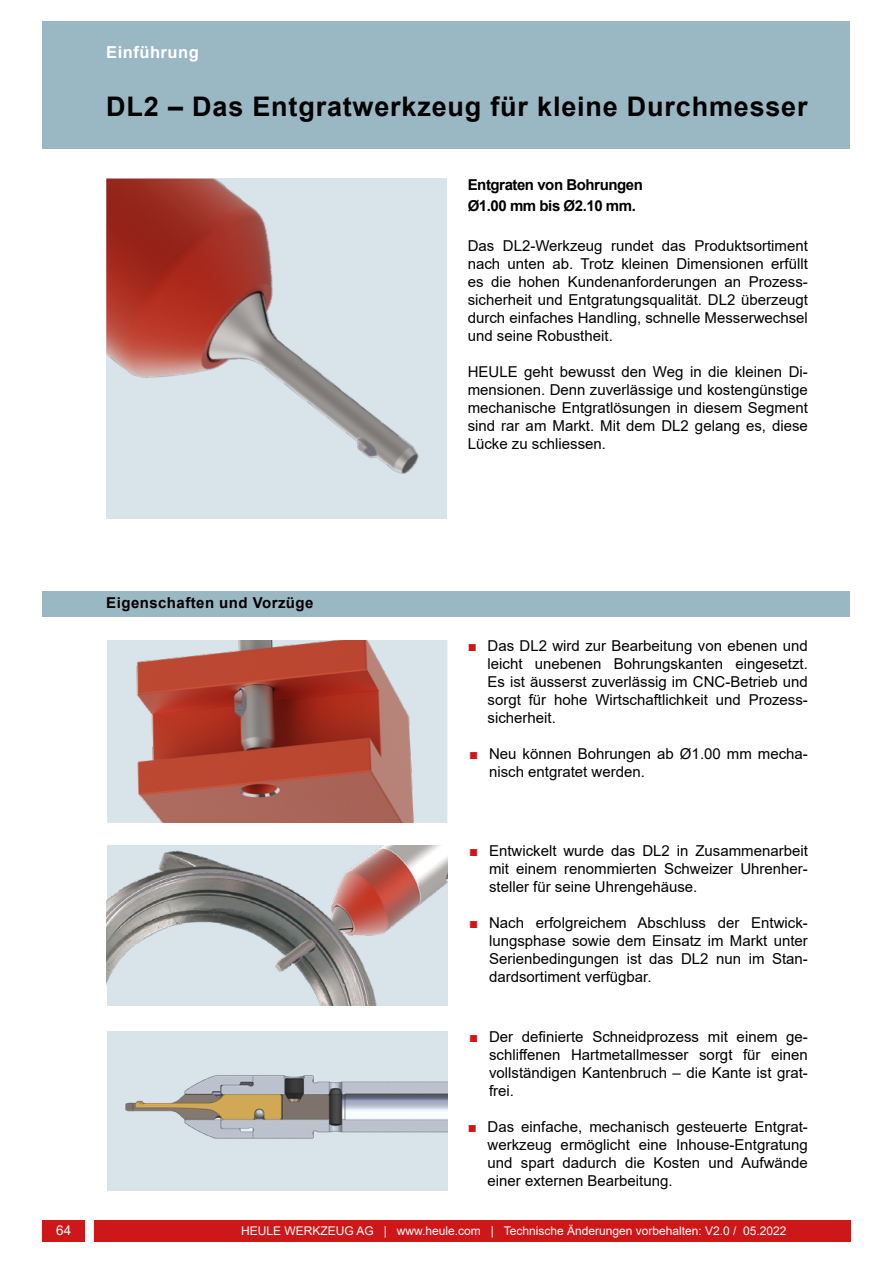
<style>
.page{position:relative;width:893px;height:1263px;background:#fff}
.page>*{position:absolute;margin:0;border:0;box-sizing:border-box;transform-origin:0 0}
.t1{font:700 27px "Arial";letter-spacing:.03em;color:#000}
.t2{font:700 16.5px "Arial";letter-spacing:.03em;color:#fff}
.t3{font:15px/18px "Arial";color:#000;text-align:justify}
.t4{font:700 15px/21.6px "Arial";letter-spacing:-.03em;color:#000}
.t5{font:700 15px "Arial";letter-spacing:.03em;color:#000}
.t6{font:13.5px "Arial";color:#fff}
.t7{font:12px "Arial";color:#fff}
.s1{color:#cd1719}
</style>
<div class="page">
<div style="left:43px;top:1220px;width:42px;height:22px;background:#cd1719"></div>
<div style="left:94px;top:1220px;width:756px;height:22px;background:#cd1719"></div>
<div style="left:107px;top:1031px;width:340px;height:160px;background:#d9e3ea"></div>
<div style="left:107px;top:640px;width:340px;height:183px;background:#d9e3ea"></div>
<img style="left:127px;top:640px;width:300px;height:183px">
<img style="left:106px;top:179px;width:340px;height:340px">
<img style="left:106px;top:845px;width:341px;height:161px">
<img style="left:125px;top:1075px;width:322px;height:64px">
<div style="left:43px;top:591px;width:807px;height:25px;background:#9ab7c4"></div>
<div style="left:43px;top:21px;width:807px;height:128px;background:#9ab7c4"></div>
<p class="t2" style="left:106px;top:41px;width:94px">Einführung</p>
<h1 class="t1" style="left:106px;top:87px;width:703px">DL2 – Das Entgratwerkzeug für kleine Durchmesser</h1>
<p class="t5" style="left:106px;top:592px;width:209px">Eigenschaften und Vorzüge</p>
<p class="t4" style="left:468px;top:174px;width:177px">Entgraten von Bohrungen<br>Ø1.00 mm bis Ø2.10 mm.</p>
<p class="t3" style="left:468px;top:236px;width:342px">Das DL2-Werkzeug rundet das Produktsortiment nach unten ab. Trotz kleinen Dimensionen erfüllt es die hohen Kundenanforderungen an Prozess&shy;sicherheit und Entgratungsqualität. DL2 überzeugt durch einfaches Handling, schnelle Messerwechsel und seine Robustheit.</p>
<p class="t3" style="left:468px;top:362px;width:342px">HEULE geht bewusst den Weg in die kleinen Di&shy;mensionen. Denn zuverlässige und kostengünstige mechanische Entgratlösungen in diesem Segment sind rar am Markt. Mit dem DL2 gelang es, diese Lücke zu schliessen.</p>
<p class="t3" style="left:487px;top:636px;width:322px;text-indent:-20px"><span class="s1">■</span> Das DL2 wird zur Bearbeitung von ebenen und leicht unebenen Bohrungskanten eingesetzt.<br>Es ist äusserst zuverlässig im CNC-Betrieb und sorgt für hohe Wirtschaftlichkeit und Prozess&shy;sicherheit.</p>
<p class="t3" style="left:489px;top:744px;width:320px;text-indent:-20px"><span class="s1">■</span> Neu können Bohrungen ab Ø1.00 mm mecha&shy;nisch entgratet werden.</p>
<p class="t3" style="left:489px;top:842px;width:320px;text-indent:-20px"><span class="s1">■</span> Entwickelt wurde das DL2 in Zusammenarbeit mit einem renommierten Schweizer Uhrenher&shy;steller für seine Uhrengehäuse.</p>
<p class="t3" style="left:489px;top:914px;width:320px;text-indent:-20px"><span class="s1">■</span> Nach erfolgreichem Abschluss der Entwick&shy;lungsphase sowie dem Einsatz im Markt unter Serienbedingungen ist das DL2 nun im Stan&shy;dardsortiment verfügbar.</p>
<p class="t3" style="left:489px;top:1028px;width:320px;text-indent:-20px"><span class="s1">■</span> Der definierte Schneidprozess mit einem ge&shy;schliffenen Hartmetallmesser sorgt für einen vollständigen Kantenbruch – die Kante ist grat&shy;frei.</p>
<p class="t3" style="left:487px;top:1118px;width:322px;text-indent:-20px"><span class="s1">■</span> Das einfache, mechanisch gesteuerte Entgrat&shy;werkzeug ermöglicht eine Inhouse-Entgratung und spart dadurch die Kosten und Aufwände einer externen Bearbeitung.</p>
<p class="t6" style="left:56px;top:1220px;width:17px">64</p>
<p class="t7" style="left:241px;top:1223px;width:547px">HEULE WERKZEUG AG | www.heule.com | Technische Änderungen vorbehalten: V2.0 / 05.2022</p>
</div>
